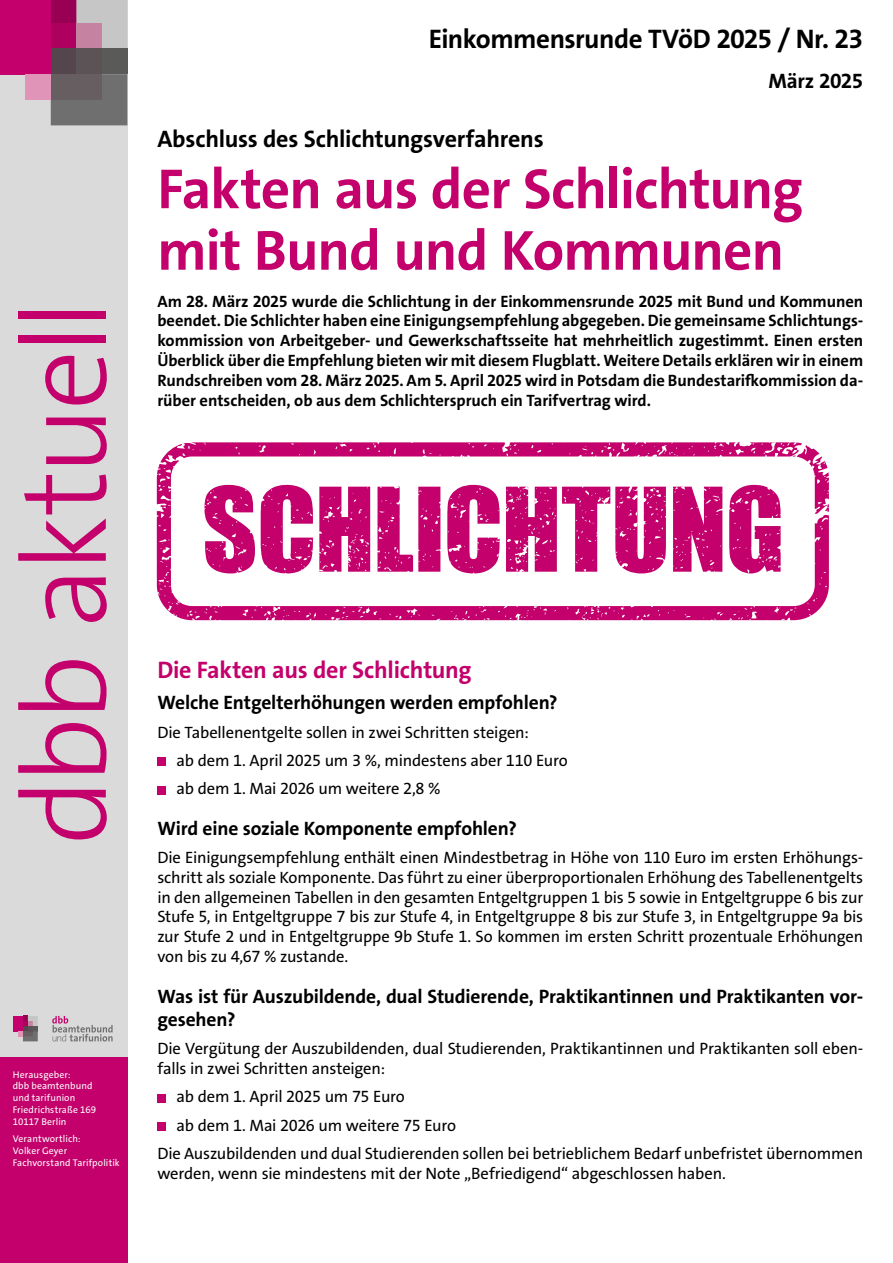
<style>
.page{position:relative;width:893px;height:1263px;background:#fff}
.page>*{position:absolute;margin:0;border:0;box-sizing:border-box;transform-origin:0 0}
.t1{font:300 120px "The Sans Os F";letter-spacing:-.045em;color:#c3006b}
.t2{font:700 57px/61.5px "The Sans Os F";letter-spacing:-.015em;color:#c3006b}
.t3{font:700 27px "The Sans Os F";letter-spacing:-.02em;color:#000}
.t4{font:700 24px "The Sans Os F";letter-spacing:-.01em;color:#000}
.t5{font:700 24px "The Sans Os F";letter-spacing:-.01em;color:#c3006b}
.t6{font:700 21px "The Sans Os F";letter-spacing:-.02em;color:#000}
.t7{font:700 19.5px/23.4px "The Sans Os F";letter-spacing:-.01em;color:#000}
.t8{font:16.5px/19.8px "The Sans Os F";letter-spacing:-.01em;color:#000}
.t9{font:700 16.5px/19.8px "The Sans Os F";letter-spacing:-.005em;color:#000;text-align:justify}
.t10{font:9.75px/11.7px "The Sans Os F";letter-spacing:.01em;color:#fff}
</style>
<div class="page">
<div style="left:0;top:0;width:127px;height:1263px;background:#dadada"></div>
<div style="left:0;top:0;width:51px;height:74px;background:#c3006b"></div>
<div style="left:51px;top:0;width:25px;height:23px;background:#980053"></div>
<div style="left:51px;top:23px;width:25px;height:26px;background:#ae005f"></div>
<div style="left:51px;top:49px;width:25px;height:25px;background:#55454c"></div>
<svg style="left:76px;top:0;width:51px;height:49px;background:#c3b1b9"></svg>
<div style="left:76px;top:49px;width:26px;height:25px;background:#5b5356"></div>
<div style="left:102px;top:49px;width:25px;height:25px;background:#5a5a59"></div>
<svg style="left:51px;top:74px;width:76px;height:51px;background:#6d696a"></svg>
<div style="left:25px;top:74px;width:26px;height:26px;background:#e094b7"></div>
<div style="left:0;top:1057px;width:127px;height:206px;background:#c3006b"></div>
<svg style="left:52px;top:1016px;width:61px;height:25px"></svg>
<div style="left:13px;top:1016px;width:10px;height:15px;background:#c3006b"></div>
<svg style="left:18px;top:1016px;width:20px;height:25px"></svg>
<div style="left:157px;top:757px;width:9px;height:9px;background:#c3006b"></div>
<div style="left:157px;top:786px;width:9px;height:8px;background:#c3006b"></div>
<div style="left:157px;top:1094px;width:9px;height:8px;background:#c3006b"></div>
<div style="left:157px;top:1122px;width:9px;height:8px;background:#c3006b"></div>
<svg style="left:157px;top:442px;width:672px;height:179px"></svg>
<svg style="left:261px;top:485px;width:52px;height:88px"></svg>
<svg style="left:792px;top:445px;width:37px;height:69px"></svg>
<svg style="left:447px;top:485px;width:53px;height:88px"></svg>
<svg style="left:319px;top:487px;width:51px;height:85px;background:#cc2781"></svg>
<svg style="left:204px;top:485px;width:51px;height:88px"></svg>
<svg style="left:506px;top:487px;width:160px;height:86px"></svg>
<svg style="left:378px;top:487px;width:62px;height:85px"></svg>
<h1 class="t1" style="left:-12px;top:845px;width:547px;rotate:-90deg">dbb aktuell</h1>
<p class="t10" style="left:13px;top:1069px;width:85px">Herausgeber:<br>dbb beamtenbund und tarifunion<br>Friedrichstraße 169<br>10117 Berlin</p>
<p class="t10" style="left:13px;top:1133px;width:108px">Verantwortlich:<br>Volker Geyer<br>Fachvorstand Tarifpolitik</p>
<h3 class="t3" style="left:429px;top:21px;width:436px">Einkommensrunde TVöD 2025 / Nr. 23</h3>
<p class="t6" style="left:768px;top:68px;width:96px">März 2025</p>
<h3 class="t4" style="left:157px;top:123px;width:388px">Abschluss des Schlichtungsverfahrens</h3>
<h2 class="t2" style="left:157px;top:159px;width:647px">Fakten aus der Schlichtung mit Bund und Kommunen</h2>
<p class="t9" style="left:157px;top:291px;width:707px">Am 28. März 2025 wurde die Schlichtung in der Einkommensrunde 2025 mit Bund und Kommunen beendet. Die Schlichter haben eine Einigungsempfehlung abgegeben. Die gemeinsame Schlichtungs&shy;kommission von Arbeitgeber- und Gewerkschaftsseite hat mehrheitlich zugestimmt. Einen ersten Überblick über die Empfehlung bieten wir mit diesem Flugblatt. Weitere Details erklären wir in einem Rundschreiben vom 28. März 2025. Am 5. April 2025 wird in Potsdam die Bundestarifkommission da&shy;rüber entscheiden, ob aus dem Schlichterspruch ein Tarifvertrag wird.</p>
<h3 class="t5" style="left:157px;top:654px;width:316px">Die Fakten aus der Schlichtung</h3>
<p class="t7" style="left:157px;top:691px;width:402px">Welche Entgelterhöhungen werden empfohlen?</p>
<p class="t8" style="left:177px;top:718px;width:393px;line-height:28.3px;text-indent:-19px">Die Tabellenentgelte sollen in zwei Schritten steigen:<br>ab dem 1. April 2025 um 3 %, mindestens aber 110 Euro ab dem 1. Mai 2026 um weitere 2,8 %</p>
<p class="t7" style="left:157px;top:817px;width:361px">Wird eine soziale Komponente empfohlen?</p>
<p class="t8" style="left:157px;top:848px;width:707px;text-align:justify">Die Einigungsempfehlung enthält einen Mindestbetrag in Höhe von 110 Euro im ersten Erhöhungs&shy;schritt als soziale Komponente. Das führt zu einer überproportionalen Erhöhung des Tabellenentgelts in den allgemeinen Tabellen in den gesamten Entgeltgruppen 1 bis 5 sowie in Entgeltgruppe 6 bis zur Stufe 5, in Entgeltgruppe 7 bis zur Stufe 4, in Entgeltgruppe 8 bis zur Stufe 3, in Entgeltgruppe 9a bis zur Stufe 2 und in Entgeltgruppe 9b Stufe 1. So kommen im ersten Schritt prozentuale Erhöhungen von bis zu 4,67 % zustande.</p>
<p class="t7" style="left:157px;top:984px;width:707px">Was ist für Auszubildende, dual Studierende, Praktikantinnen und Praktikanten vor&shy;gesehen?</p>
<p class="t8" style="left:157px;top:1039px;width:707px">Die Vergütung der Auszubildenden, dual Studierenden, Praktikantinnen und Praktikanten soll eben&shy;falls in zwei Schritten ansteigen:</p>
<p class="t8" style="left:177px;top:1087px;width:230px">ab dem 1. April 2025 um 75 Euro</p>
<p class="t8" style="left:177px;top:1115px;width:281px">ab dem 1. Mai 2026 um weitere 75 Euro</p>
<p class="t8" style="left:157px;top:1143px;width:707px">Die Auszubildenden und dual Studierenden sollen bei betrieblichem Bedarf unbefristet übernommen</p>
<p class="t8" style="left:157px;top:1163px;width:570px">werden, wenn sie mindestens mit der Note „Befriedigend“ abgeschlossen haben.</p>
</div>
